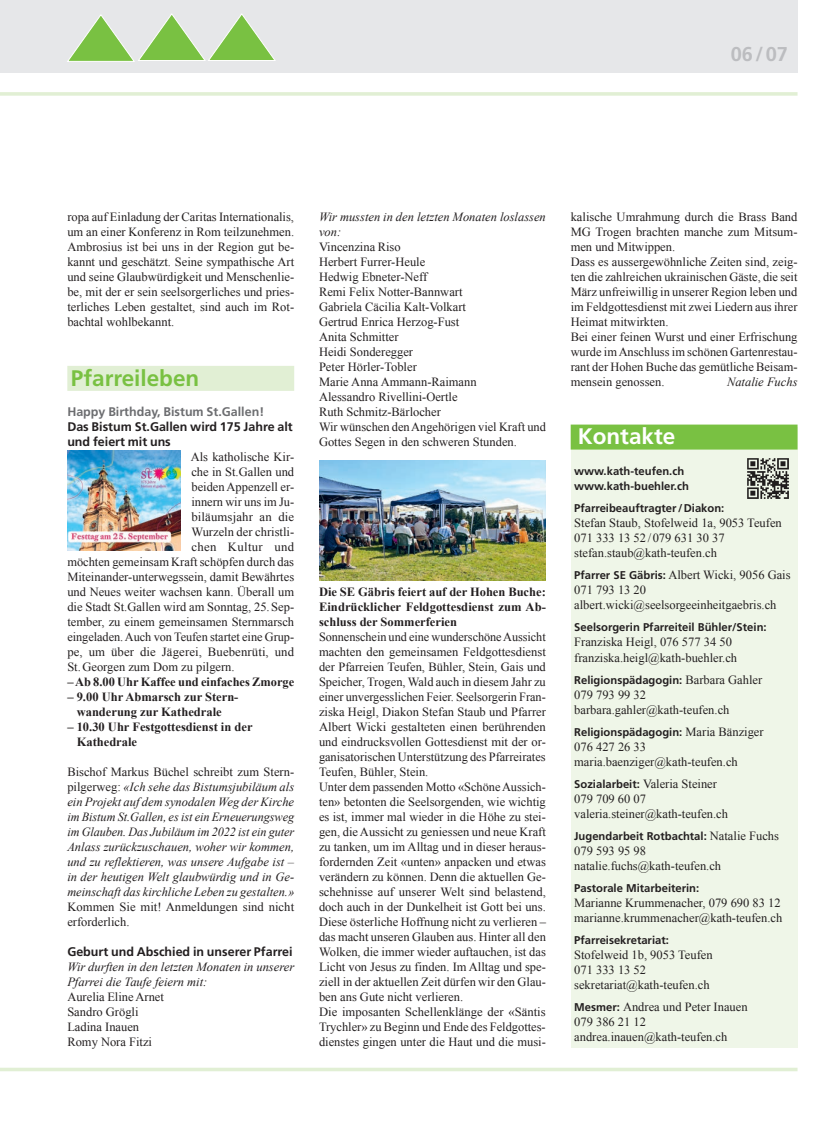
<style>
.page{position:relative;width:833px;height:1134px;background:#fff}
.page>*{position:absolute;margin:0;border:0;box-sizing:border-box;transform-origin:0 0}
.t1{font:700 22.5px "Frutiger LT Std";color:#79c142}
.t2{font:700 22.5px "Frutiger LT Std";color:#fff}
.t3{font:700 20px "Frutiger LT Std";color:#bcbdc0}
.t4{font:12.5px/15px "Times New Roman";color:#231f20}
.t5{font:italic 12.5px/15px "Times New Roman";color:#231f20}
.t6{font:700 12.5px/15px "Times New Roman";color:#231f20;text-align:center}
.t7{font:700 12.5px/15px "Frutiger LT Std";color:#231f20}
.t8{font:700 12.5px "Frutiger LT Std";color:#6c6d70}
.t9{font:12.5px "Times New Roman";letter-spacing:.025em;color:#231f20}
.t10{font:700 11.25px/15px "Frutiger LT Std";color:#231f20}
.s1{font-style:normal}
.s2{font-family:"Frutiger LT Std";font-weight:700;font-size:11.25px}
.s3{font-family:"Times New Roman";font-weight:400;font-size:12.5px}
</style>
<div class="page">
<div style="left:0;top:0;width:797px;height:73px;background:#e6e7e9"></div>
<hr style="left:0;top:92px;width:797px;height:4px;background:#e1efd4">
<svg style="left:67px;top:14px;width:208px;height:48px"></svg>
<hr style="left:0;top:1068px;width:797px;height:3px;background:#e1efd4">
<div style="left:67px;top:366px;width:227px;height:25px;background:#e1efd4"></div>
<img style="left:67px;top:451px;width:114px;height:99px">
<img style="left:319px;top:461px;width:227px;height:120px">
<div style="left:570px;top:427px;width:227px;height:621px;background:#eff6e8"></div>
<div style="left:570px;top:425px;width:227px;height:25px;background:#79c142"></div>
<img style="left:748px;top:459px;width:40px;height:40px">
<h2 class="t3" style="left:730px;top:42px;width:59px">06/07</h2>
<p class="t4" style="left:67px;top:209px;width:228px;text-align:justify">ropa auf Einladung der Caritas Internationalis, um an einer Konferenz in Rom teilzunehmen.<br>Ambrosius ist bei uns in der Region gut be&shy;kannt und geschätzt. Seine sympathische Art und seine Glaubwürdigkeit und Menschenlie&shy;be, mit der er sein seelsorgerliches und pries&shy;terliches Leben gestaltet, sind auch im Rot&shy;bachtal wohlbekannt.</p>
<h1 class="t1" style="left:71px;top:364px;width:130px">Pfarreileben</h1>
<p class="t8" style="left:67px;top:404px;width:198px">Happy Birthday, Bistum St.Gallen!</p>
<p class="t7" style="left:67px;top:419px;width:227px">Das Bistum St.Gallen wird 175 Jahre alt und feiert mit uns</p>
<p class="t4" style="left:191px;top:449px;width:105px">Als katholische Kir-</p>
<p class="t4" style="left:191px;top:464px;width:104px">che in St.Gallen und</p>
<p class="t4" style="left:191px;top:479px;width:104px">beiden Appenzell er-</p>
<p class="t4" style="left:191px;top:494px;width:104px">innern wir uns im Ju-</p>
<p class="t4" style="left:191px;top:509px;width:104px">biläumsjahr an die</p>
<p class="t4" style="left:191px;top:524px;width:104px">Wurzeln der christli-</p>
<p class="t9" style="left:191px;top:538px;width:104px">chen Kultur und</p>
<p class="t4" style="left:67px;top:554px;width:228px">möchten gemeinsam Kraft schöpfen durch das</p>
<p class="t4" style="left:67px;top:569px;width:228px">Miteinander-unterwegssein, damit Bewährtes</p>
<p class="t4" style="left:67px;top:584px;width:228px">und Neues weiter wachsen kann. Überall um</p>
<p class="t4" style="left:67px;top:599px;width:228px">die Stadt St.Gallen wird am Sonntag, 25.Sep-</p>
<p class="t4" style="left:67px;top:614px;width:228px">tember, zu einem gemeinsamen Sternmarsch</p>
<p class="t4" style="left:67px;top:629px;width:228px">eingeladen. Auch von Teufen startet eine Grup-</p>
<p class="t4" style="left:67px;top:644px;width:228px">pe, um über die Jägerei, Buebenrüti, und</p>
<p class="t4" style="left:67px;top:659px;width:169px">St.Georgen zum Dom zu pilgern.</p>
<p class="t6" style="left:67px;top:674px;width:228px">– Ab 8.00 Uhr Kaffee und einfaches Zmorge</p>
<p class="t6" style="left:67px;top:689px;width:173px">– 9.00 Uhr Abmarsch zur Stern&shy;wanderung zur Kathedrale</p>
<p class="t6" style="left:77px;top:719px;width:177px;text-align:left;text-indent:-9px">– 10.30 Uhr Festgottesdienst in der<br>Kathedrale</p>
<p class="t5" style="left:67px;top:764px;width:228px;text-align:justify"><span class="s1">Bischof Markus Büchel schreibt zum Stern&shy;pilgerweg:</span> «Ich sehe das Bistumsjubiläum als ein Projekt auf dem synodalen Weg der Kirche im Bistum St.Gallen, es ist ein Erneuerungsweg im Glauben. Das Jubiläum im 2022 ist ein guter Anlass zurückzuschauen, woher wir kommen, und zu reflektieren, was unsere Aufgabe ist – in der heutigen Welt glaubwürdig und in Ge&shy;meinschaft das kirchliche Leben zu gestalten.»</p>
<p class="t4" style="left:67px;top:899px;width:228px">Kommen Sie mit! Anmeldungen sind nicht erforderlich.</p>
<p class="t7" style="left:67px;top:944px;width:227px">Geburt und Abschied in unserer Pfarrei</p>
<p class="t5" style="left:67px;top:959px;width:228px">Wir durften in den letzten Monaten in unserer<br>Pfarrei die Taufe feiern mit:</p>
<p class="t4" style="left:67px;top:989px;width:98px">Aurelia Eline Arnet<br>Sandro Grögli<br>Ladina Inauen<br>Romy Nora Fitzi</p>
<p class="t5" style="left:319px;top:209px;width:228px">Wir mussten in den letzten Monaten loslassen von:</p>
<p class="t4" style="left:319px;top:239px;width:228px">Vincenzina Riso<br>Herbert Furrer-Heule<br>Hedwig Ebneter-Neff<br>Remi Felix Notter-Bannwart<br>Gabriela Cäcilia Kalt-Volkart<br>Gertrud Enrica Herzog-Fust<br>Anita Schmitter<br>Heidi Sonderegger<br>Peter Hörler-Tobler<br>Marie Anna Ammann-Raimann<br>Alessandro Rivellini-Oertle<br>Ruth Schmitz-Bärlocher<br>Wir wünschen den Angehörigen viel Kraft und<br>Gottes Segen in den schweren Stunden.</p>
<p class="t6" style="left:319px;top:584px;width:228px;text-align:justify">Die SE Gäbris feiert auf der Hohen Buche:<br>Eindrücklicher Feldgottesdienst zum Ab&shy;schluss der Sommerferien</p>
<p class="t4" style="left:319px;top:629px;width:228px">Sonnenschein und eine wunderschöne Aussicht machten den gemeinsamen Feldgottesdienst der Pfarreien Teufen, Bühler, Stein, Gais und Speicher, Trogen, Wald auch in diesem Jahr zu einer unvergesslichen Feier. Seelsorgerin Fran&shy;ziska Heigl, Diakon Stefan Staub und Pfarrer Albert Wicki gestalteten einen berührenden und eindrucksvollen Gottesdienst mit der or&shy;ganisatorischen Unterstützung des Pfarreirates Teufen, Bühler, Stein.<br>Unter dem passenden Motto «Schöne Aussich&shy;ten» betonten die Seelsorgenden, wie wichtig es ist, immer mal wieder in die Höhe zu stei&shy;gen, die Aussicht zu geniessen und neue Kraft zu tanken, um im Alltag und in dieser heraus&shy;fordernden Zeit «unten» anpacken und etwas verändern zu können. Denn die aktuellen Ge&shy;schehnisse auf unserer Welt sind belastend, doch auch in der Dunkelheit ist Gott bei uns.<br>Diese österliche Hoffnung nicht zu verlieren – das macht unseren Glauben aus. Hinter all den Wolken, die immer wieder auftauchen, ist das Licht von Jesus zu finden. Im Alltag und spe&shy;ziell in der aktuellen Zeit dürfen wir den Glau&shy;ben ans Gute nicht verlieren.<br>Die imposanten Schellenklänge der «Säntis Trychler» zu Beginn und Ende des Feldgottes&shy;dienstes gingen unter die Haut und die musi-</p>
<p class="t4" style="left:570px;top:209px;width:228px">kalische Umrahmung durch die Brass Band MG Trogen brachten manche zum Mitsum&shy;men und Mitwippen.<br>Dass es aussergewöhnliche Zeiten sind, zeig&shy;ten die zahlreichen ukrainischen Gäste, die seit März unfreiwillig in unserer Region leben und im Feldgottesdienst mit zwei Liedern aus ihrer Heimat mitwirkten.<br>Bei einer feinen Wurst und einer Erfrischung wurde im Anschluss im schönen Gartenrestau&shy;rant der Hohen Buche das gemütliche Beisam&shy;mensein genossen.</p>
<p class="t5" style="left:727px;top:374px;width:72px">Natalie Fuchs</p>
<h1 class="t2" style="left:578px;top:423px;width:99px">Kontakte</h1>
<p class="t10" style="left:574px;top:464px;width:116px">www.kath-teufen.ch www.kath-buehler.ch</p>
<p class="t10" style="left:574px;top:501px;width:152px">Pfarreibeauftragter/Diakon:</p>
<p class="t4" style="left:574px;top:515px;width:209px">Stefan Staub, Stofelweid 1a, 9053 Teufen<br>071 333 13 52 / 079 631 30 37 stefan.staub@kath-teufen.ch</p>
<p class="t4" style="left:574px;top:567px;width:218px"><span class="s2">Pfarrer SE Gäbris:</span> Albert Wicki, 9056 Gais<br>071 793 13 20 albert.wicki@seelsorgeeinheitgaebris.ch</p>
<p class="t10" style="left:574px;top:620px;width:194px">Seelsorgerin Pfarreiteil Bühler/Stein:</p>
<p class="t4" style="left:574px;top:635px;width:164px">Franziska Heigl, 076 577 34 50 franziska.heigl@kath-buehler.ch</p>
<p class="t10" style="left:574px;top:672px;width:189px">Religionspädagogin: <span class="s3">Barbara Gahler</span></p>
<p class="t4" style="left:574px;top:687px;width:157px">079 793 99 32 barbara.gahler@kath-teufen.ch</p>
<p class="t10" style="left:574px;top:724px;width:191px">Religionspädagogin: <span class="s3">Maria Bänziger</span></p>
<p class="t4" style="left:574px;top:739px;width:165px">076 427 26 33 maria.baenziger@kath-teufen.ch</p>
<p class="t4" style="left:574px;top:776px;width:155px"><span class="s2">Sozialarbeit:</span> Valeria Steiner<br>079 709 60 07 valeria.steiner@kath-teufen.ch</p>
<p class="t10" style="left:574px;top:828px;width:206px">Jugendarbeit Rotbachtal: <span class="s3">Natalie Fuchs</span></p>
<p class="t4" style="left:574px;top:843px;width:148px">079 593 95 98 natalie.fuchs@kath-teufen.ch</p>
<p class="t10" style="left:574px;top:880px;width:127px">Pastorale Mitarbeiterin:</p>
<p class="t4" style="left:574px;top:895px;width:209px">Marianne Krummenacher, 079 690 83 12 marianne.krummenacher@kath-teufen.ch</p>
<p class="t10" style="left:574px;top:933px;width:96px">Pfarreisekretariat:</p>
<p class="t4" style="left:574px;top:947px;width:140px">Stofelweid 1b, 9053 Teufen<br>071 333 13 52 sekretariat@kath-teufen.ch</p>
<p class="t4" style="left:574px;top:999px;width:175px"><span class="s2">Mesmer:</span> Andrea und Peter Inauen<br>079 386 21 12 andrea.inauen@kath-teufen.ch</p>
</div>
